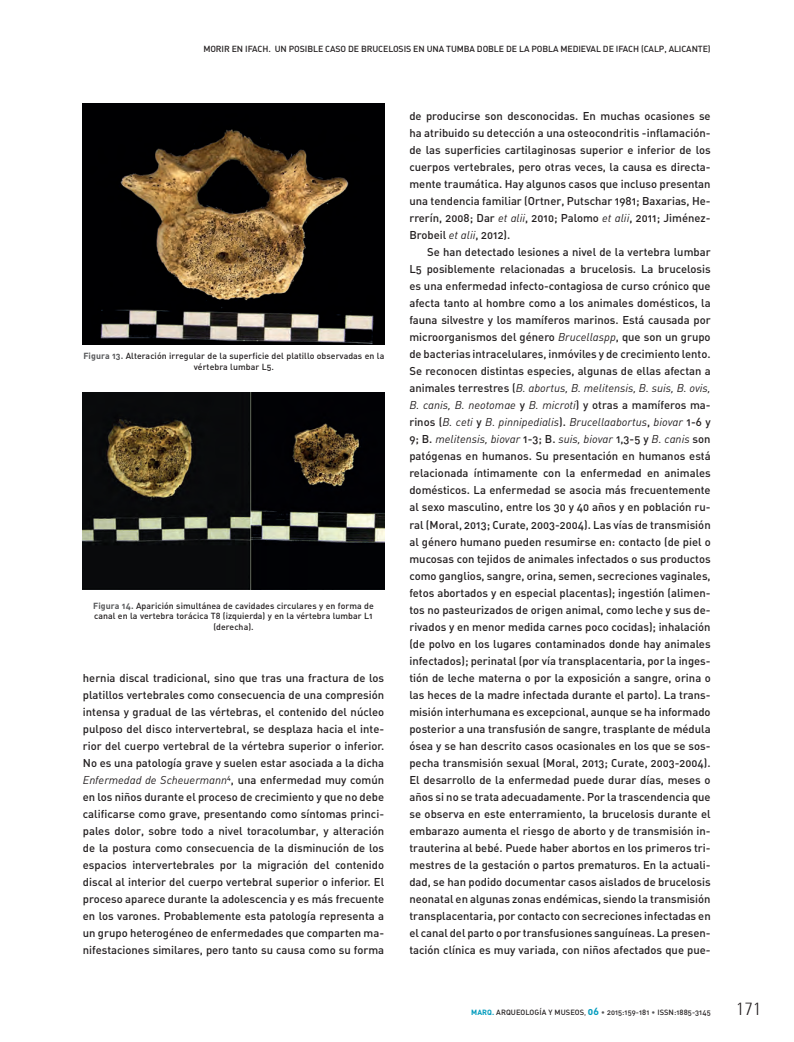
<style>
.page{position:relative;width:794px;height:1042px;background:#fff}
.page>*{position:absolute;margin:0;border:0;box-sizing:border-box;transform-origin:0 0}
.t1{font:300 condensed 17.5px "Frutiger 47";color:#231f20}
.t2{font:11.25px/17px "DIN Medium Alternate";color:#231f20;text-align:justify}
.t3{font:11.25px "DIN Regular Italic Alt";color:#231f20}
.t4{font:8.75px/10.5px "DIN Medium Alternate";letter-spacing:.005em;color:#231f20;text-align:center}
.t5{font:7.5px "DIN Medium Alternate";letter-spacing:.005em;color:#231f20}
.s1{font-family:"DIN Bold Alternate";color:#57585a}
.s2{font-family:"DIN Regular Italic Alt"}
.s3{font-family:"DIN Medium Alternate"}
.s4{font-family:"DIN Bold Alternate";color:#009bbd}
.s5{color:#57585a}
.s6{font-family:"DIN Bold Alternate";font-size:10px;color:#009bbd}
</style>
<div class="page">
<img style="left:83px;top:103px;width:301px;height:241px">
<img style="left:83px;top:392px;width:301px;height:197px">
<p class="t4" style="left:203px;top:43px;width:509px">MORIR EN IFACH. UN POSIBLE CASO DE BRUCELOSIS EN UNA TUMBA DOBLE DE LA POBLA MEDIEVAL DE IFACH (CALP, ALICANTE)</p>
<p class="t4" style="left:83px;top:351px;width:302px"><span class="s1">Figura 13.</span> Alteración irregular de la superficie del platillo observadas en la vértebra lumbar L5.</p>
<p class="t4" style="left:93px;top:600px;width:282px"><span class="s1">Figura 14.</span> Aparición simultánea de cavidades circulares y en forma de canal en la vertebra torácica T8 (izquierda) y en la vértebra lumbar L1 (derecha).</p>
<p class="t2" style="left:83px;top:668px;width:303px">hernia discal tradicional, sino que tras una fractura de los platillos vertebrales como consecuencia de una compresión intensa y gradual de las vértebras, el contenido del núcleo pulposo del disco intervertebral, se desplaza hacia el inte&shy;rior del cuerpo vertebral de la vértebra superior o inferior.<br>No es una patología grave y suelen estar asociada a la dicha <span class="s2">Enfermedad de Scheuermann</span><sup>4</sup>, una enfermedad muy común en los niños durante el proceso de crecimiento y que no debe calificarse como grave, presentando como síntomas princi&shy;pales dolor, sobre todo a nivel toracolumbar, y alteración de la postura como consecuencia de la disminución de los espacios intervertebrales por la migración del contenido discal al interior del cuerpo vertebral superior o inferior. El proceso aparece durante la adolescencia y es más frecuente en los varones. Probablemente esta patología representa a un grupo heterogéneo de enfermedades que comparten ma&shy;nifestaciones similares, pero tanto su causa como su forma</p>
<p class="t2" style="left:409px;top:107px;width:303px">de producirse son desconocidas. En muchas ocasiones se</p>
<p class="t2" style="left:409px;top:124px;width:303px">ha atribuido su detección a una osteocondritis -inflamación-</p>
<p class="t2" style="left:409px;top:141px;width:303px">de las superficies cartilaginosas superior e inferior de los</p>
<p class="t2" style="left:409px;top:158px;width:303px">cuerpos vertebrales, pero otras veces, la causa es directa-</p>
<p class="t2" style="left:409px;top:175px;width:303px">mente traumática. Hay algunos casos que incluso presentan</p>
<p class="t2" style="left:409px;top:192px;width:303px">una tendencia familiar (Ortner, Putschar 1981; Baxarias, He-</p>
<p class="t2" style="left:409px;top:209px;width:303px">rrerín, 2008; Dar <span class="s2">et alii</span>, 2010; Palomo <span class="s2">et alii</span>, 2011; Jiménez-</p>
<p class="t2" style="left:409px;top:226px;width:102px">Brobeil <span class="s2">et alii</span>, 2012).</p>
<p class="t2" style="left:427px;top:243px;width:285px">Se han detectado lesiones a nivel de la vertebra lumbar</p>
<p class="t2" style="left:409px;top:260px;width:303px">L5 posiblemente relacionadas a brucelosis. La brucelosis</p>
<p class="t2" style="left:409px;top:277px;width:303px">es una enfermedad infecto-contagiosa de curso crónico que</p>
<p class="t2" style="left:409px;top:294px;width:303px">afecta tanto al hombre como a los animales domésticos, la</p>
<p class="t2" style="left:409px;top:311px;width:303px">fauna silvestre y los mamíferos marinos. Está causada por</p>
<p class="t2" style="left:409px;top:328px;width:303px">microorganismos del género <span class="s2">Brucellaspp</span>, que son un grupo</p>
<p class="t2" style="left:409px;top:345px;width:303px">de bacterias intracelulares, inmóviles y de crecimiento lento.</p>
<p class="t2" style="left:409px;top:362px;width:303px">Se reconocen distintas especies, algunas de ellas afectan a</p>
<p class="t3" style="left:409px;top:381px;width:303px"><span class="s3">animales terrestres (</span>B. abortus, B. melitensis, B. suis, B. ovis,</p>
<p class="t3" style="left:409px;top:398px;width:303px">B. canis, B. neotomae <span class="s3">y</span> B. microti<span class="s3">) y otras a mamíferos ma-</span></p>
<p class="t3" style="left:409px;top:415px;width:303px"><span class="s3">rinos (</span>B. ceti <span class="s3">y</span> B. pinnipedialis<span class="s3">).</span> Brucellaabortus<span class="s3">,</span> biovar <span class="s3">1-6 y</span></p>
<p class="t3" style="left:409px;top:432px;width:303px"><span class="s3">9; B.</span> melitensis, biovar <span class="s3">1-3; B.</span> suis, biovar <span class="s3">1,3-5 y</span> B. canis <span class="s3">son</span></p>
<p class="t2" style="left:409px;top:447px;width:303px">patógenas en humanos. Su presentación en humanos está</p>
<p class="t2" style="left:409px;top:464px;width:303px">relacionada íntimamente con la enfermedad en animales</p>
<p class="t2" style="left:409px;top:481px;width:303px">domésticos. La enfermedad se asocia más frecuentemente</p>
<p class="t2" style="left:409px;top:498px;width:303px">al sexo masculino, entre los 30 y 40 años y en población ru-</p>
<p class="t2" style="left:409px;top:515px;width:303px">ral (Moral, 2013; Curate, 2003-2004). Las vías de transmisión</p>
<p class="t2" style="left:409px;top:532px;width:303px">al género humano pueden resumirse en: contacto (de piel o</p>
<p class="t2" style="left:409px;top:549px;width:303px">mucosas con tejidos de animales infectados o sus productos</p>
<p class="t2" style="left:409px;top:566px;width:303px">como ganglios, sangre, orina, semen, secreciones vaginales,</p>
<p class="t2" style="left:409px;top:583px;width:303px">fetos abortados y en especial placentas); ingestión (alimen-</p>
<p class="t2" style="left:409px;top:600px;width:303px">tos no pasteurizados de origen animal, como leche y sus de-</p>
<p class="t2" style="left:409px;top:617px;width:303px">rivados y en menor medida carnes poco cocidas); inhalación</p>
<p class="t2" style="left:409px;top:635px;width:303px">(de polvo en los lugares contaminados donde hay animales</p>
<p class="t2" style="left:409px;top:652px;width:303px">infectados); perinatal (por vía transplacentaria, por la inges-</p>
<p class="t2" style="left:409px;top:669px;width:303px">tión de leche materna o por la exposición a sangre, orina o</p>
<p class="t2" style="left:409px;top:686px;width:303px">las heces de la madre infectada durante el parto). La trans-</p>
<p class="t2" style="left:409px;top:703px;width:303px">misión interhumana es excepcional, aunque se ha informado</p>
<p class="t2" style="left:409px;top:720px;width:303px">posterior a una transfusión de sangre, trasplante de médula</p>
<p class="t2" style="left:409px;top:737px;width:303px">ósea y se han descrito casos ocasionales en los que se sos-</p>
<p class="t2" style="left:409px;top:754px;width:303px">pecha transmisión sexual (Moral, 2013; Curate, 2003-2004).</p>
<p class="t2" style="left:409px;top:771px;width:303px">El desarrollo de la enfermedad puede durar días, meses o</p>
<p class="t2" style="left:409px;top:788px;width:303px">años si no se trata adecuadamente. Por la trascendencia que</p>
<p class="t2" style="left:409px;top:805px;width:303px">se observa en este enterramiento, la brucelosis durante el</p>
<p class="t2" style="left:409px;top:822px;width:303px">embarazo aumenta el riesgo de aborto y de transmisión in-</p>
<p class="t2" style="left:409px;top:839px;width:303px">trauterina al bebé. Puede haber abortos en los primeros tri-</p>
<p class="t2" style="left:409px;top:856px;width:303px">mestres de la gestación o partos prematuros. En la actuali-</p>
<p class="t2" style="left:409px;top:873px;width:303px">dad, se han podido documentar casos aislados de brucelosis</p>
<p class="t2" style="left:409px;top:890px;width:303px">neonatal en algunas zonas endémicas, siendo la transmisión</p>
<p class="t2" style="left:409px;top:907px;width:303px">transplacentaria, por contacto con secreciones infectadas en</p>
<p class="t2" style="left:409px;top:924px;width:303px">el canal del parto o por transfusiones sanguíneas. La presen-</p>
<p class="t2" style="left:409px;top:941px;width:303px">tación clínica es muy variada, con niños afectados que pue-</p>
<p class="t5" style="left:471px;top:1007px;width:241px"><span class="s4">MARQ.</span> ARQUEOLOGÍA Y MUSEOS<span class="s5">,</span> <span class="s6">06</span> <span class="s5">•</span> 2015:159-181 <span class="s5">•</span> ISSN:1885-3145</p>
<p class="t1" style="left:736px;top:999px;width:27px">171</p>
</div>
